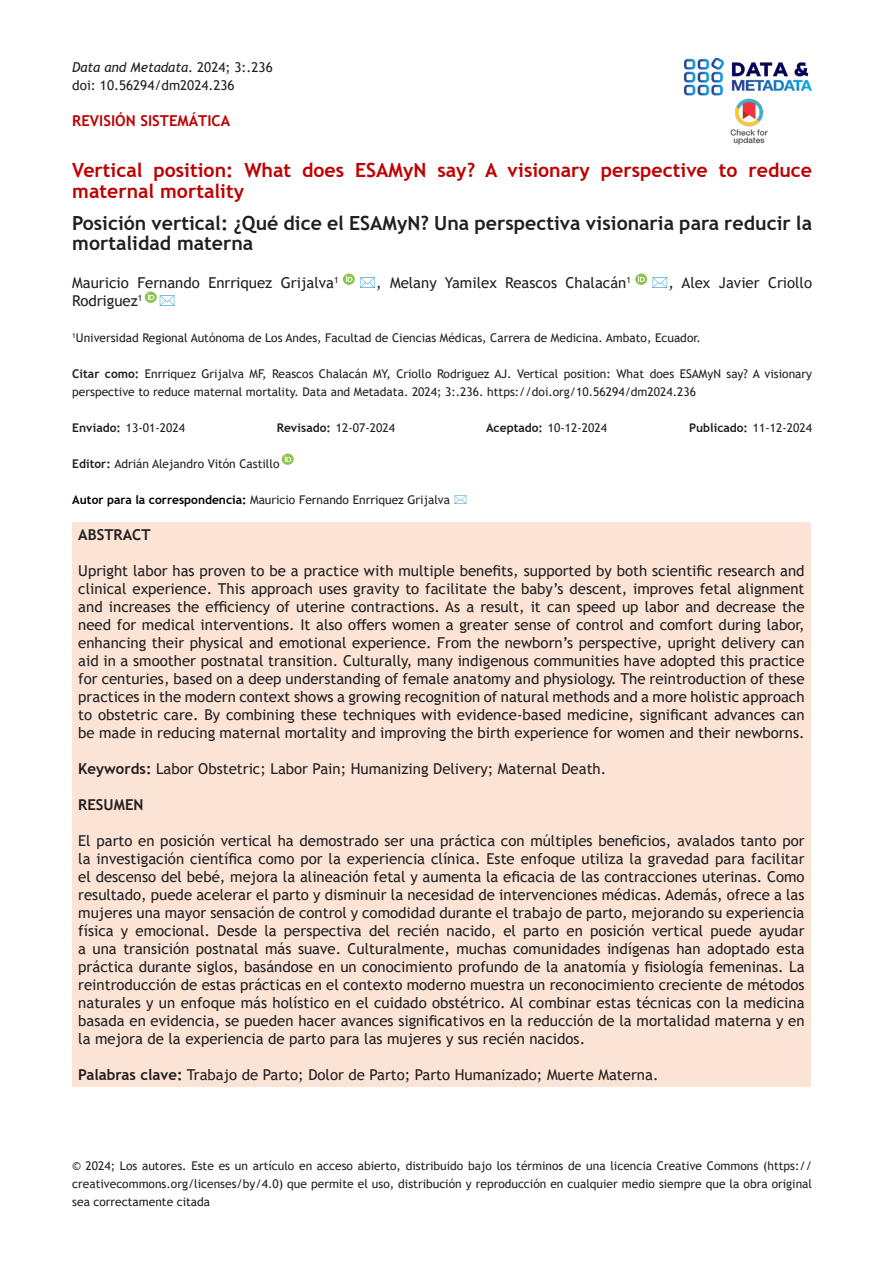
<style>
.page{position:relative;width:893px;height:1263px;background:#fff}
.page>*{position:absolute;margin:0;border:0;box-sizing:border-box;transform-origin:0 0}
.t1{font:700 19.5px/19.5px "Trebuchet MS";color:#231f20}
.t2{font:700 19.5px/21px "Trebuchet MS";color:#be0000}
.t3{font:15px/18px "Trebuchet MS";color:#231f20;text-align:justify}
.t4{font:700 15px "Trebuchet MS";color:#be0000}
.t5{font:700 15px "Trebuchet MS";color:#231f20}
.t6{font:italic 13.5px "Trebuchet MS";color:#231f20}
.t7{font:13.5px "Trebuchet MS";color:#231f20}
.t8{font:12px/18px "Trebuchet MS";color:#231f20;text-align:justify}
.t9{font:700 12px "Trebuchet MS";color:#231f20}
.s1{font-style:normal}
.s2{font-weight:700}
.s3{font-weight:400}
.s4{font-weight:700;color:#000102}
</style>
<div class="page">
<img style="left:683px;top:57px;width:129px;height:39px">
<img style="left:730px;top:98px;width:38px;height:47px">
<svg style="left:635px;top:274px;width:12px;height:11px"></svg>
<div style="left:72px;top:522px;width:739px;height:564px;background:#fbe4d5"></div>
<svg style="left:282px;top:454px;width:12px;height:11px"></svg>
<svg style="left:343px;top:274px;width:12px;height:11px"></svg>
<svg style="left:145px;top:292px;width:12px;height:11px"></svg>
<p class="t6" style="left:72px;top:59px;width:202px">Data and Metadata<span class="s1">. 2024; 3:.236</span></p>
<p class="t7" style="left:72px;top:77px;width:164px">doi: 10.56294/dm2024.236</p>
<p class="t4" style="left:72px;top:111px;width:160px">REVISIÓN SISTEMÁTICA</p>
<p class="t2" style="left:72px;top:159px;width:741px">Vertical position: What does ESAMyN say? A visionary perspective to reduce maternal mortality</p>
<p class="t1" style="left:72px;top:214px;width:741px">Posición vertical: ¿Qué dice el ESAMyN? Una perspectiva visionaria para reducir la mortalidad materna</p>
<p class="t3" style="left:72px;top:274px;width:268px">Mauricio Fernando Enrriquez Grijalva<sup>1</sup></p>
<p class="t3" style="left:376px;top:274px;width:256px">, Melany Yamilex Reascos Chalacán<sup>1</sup></p>
<p class="t3" style="left:668px;top:274px;width:145px">, Alex Javier Criollo</p>
<p class="t3" style="left:72px;top:292px;width:72px">Rodriguez<sup>1</sup></p>
<p class="t8" style="left:72px;top:329px;width:630px"><sup>1</sup>Universidad Regional Autónoma de Los Andes, Facultad de Ciencias Médicas, Carrera de Medicina. Ambato, Ecuador.</p>
<p class="t8" style="left:72px;top:365px;width:741px"><span class="s2">Citar como:</span> Enrriquez Grijalva MF, Reascos Chalacán MY, Criollo Rodriguez AJ. Vertical position: What does ESAMyN say? A visionary perspective to reduce maternal mortality. Data and Metadata. 2024; 3:.236. https://doi.org/10.56294/dm2024.236</p>
<p class="t8" style="left:72px;top:419px;width:114px"><span class="s2">Enviado:</span> 13-01-2024</p>
<p class="t8" style="left:277px;top:419px;width:120px"><span class="s2">Revisado:</span> 12-07-2024</p>
<p class="t8" style="left:486px;top:419px;width:122px"><span class="s2">Aceptado:</span> 10-12-2024</p>
<p class="t9" style="left:689px;top:420px;width:124px">Publicado: <span class="s3">11-12-2024</span></p>
<p class="t8" style="left:72px;top:455px;width:209px"><span class="s2">Editor:</span> Adrián Alejandro Vitón Castillo</p>
<p class="t8" style="left:72px;top:491px;width:379px"><span class="s4">Autor para la correspondencia:</span> Mauricio Fernando Enrriquez Grijalva</p>
<p class="t5" style="left:78px;top:525px;width:74px">ABSTRACT</p>
<p class="t3" style="left:78px;top:562px;width:728px">Upright labor has proven to be a practice with multiple benefits, supported by both scientific research and clinical experience. This approach uses gravity to facilitate the baby’s descent, improves fetal alignment and increases the efficiency of uterine contractions. As a result, it can speed up labor and decrease the need for medical interventions. It also offers women a greater sense of control and comfort during labor, enhancing their physical and emotional experience. From the newborn’s perspective, upright delivery can aid in a smoother postnatal transition. Culturally, many indigenous communities have adopted this practice for centuries, based on a deep understanding of female anatomy and physiology. The reintroduction of these practices in the modern context shows a growing recognition of natural methods and a more holistic approach to obstetric care. By combining these techniques with evidence-based medicine, significant advances can be made in reducing maternal mortality and improving the birth experience for women and their newborns.</p>
<p class="t3" style="left:78px;top:760px;width:530px"><span class="s2">Keywords:</span> Labor Obstetric; Labor Pain; Humanizing Delivery; Maternal Death.</p>
<p class="t5" style="left:78px;top:795px;width:67px">RESUMEN</p>
<p class="t3" style="left:78px;top:832px;width:728px">El parto en posición vertical ha demostrado ser una práctica con múltiples beneficios, avalados tanto por la investigación científica como por la experiencia clínica. Este enfoque utiliza la gravedad para facilitar el descenso del bebé, mejora la alineación fetal y aumenta la eficacia de las contracciones uterinas. Como resultado, puede acelerar el parto y disminuir la necesidad de intervenciones médicas. Además, ofrece a las mujeres una mayor sensación de control y comodidad durante el trabajo de parto, mejorando su experiencia física y emocional. Desde la perspectiva del recién nacido, el parto en posición vertical puede ayudar a una transición postnatal más suave. Culturalmente, muchas comunidades indígenas han adoptado esta práctica durante siglos, basándose en un conocimiento profundo de la anatomía y fisiología femeninas. La reintroducción de estas prácticas en el contexto moderno muestra un reconocimiento creciente de métodos naturales y un enfoque más holístico en el cuidado obstétrico. Al combinar estas técnicas con la medicina basada en evidencia, se pueden hacer avances significativos en la reducción de la mortalidad materna y en la mejora de la experiencia de parto para las mujeres y sus recién nacidos.</p>
<p class="t3" style="left:78px;top:1066px;width:582px"><span class="s2">Palabras clave:</span> Trabajo de Parto; Dolor de Parto; Parto Humanizado; Muerte Materna.</p>
<p class="t8" style="left:72px;top:1157px;width:741px">© 2024; Los autores. Este es un artículo en acceso abierto, distribuido bajo los términos de una licencia Creative Commons (https:// creativecommons.org/licenses/by/4.0) que permite el uso, distribución y reproducción en cualquier medio siempre que la obra original sea correctamente citada</p>
</div>
